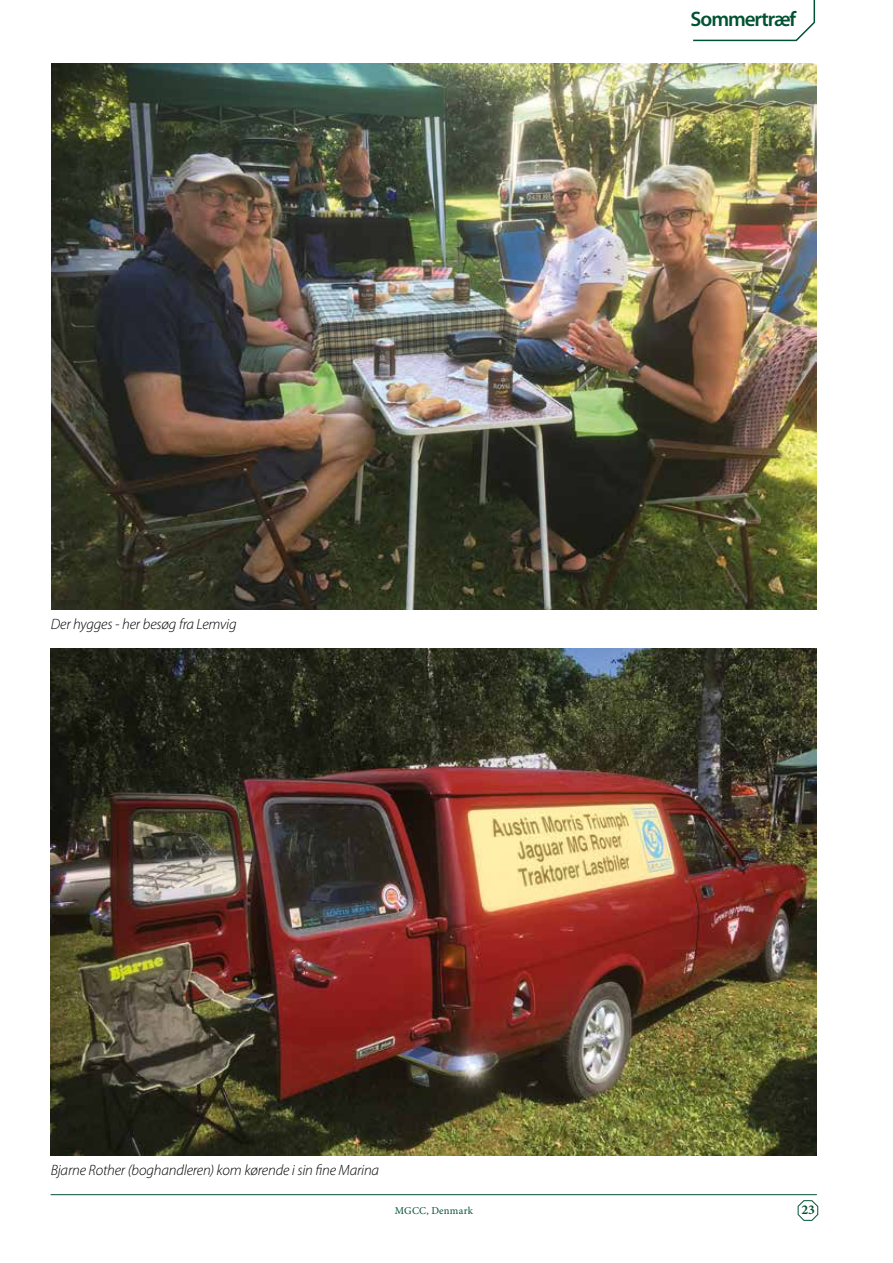
<style>
.page{position:relative;width:893px;height:1263px;background:#fff}
.page>*{position:absolute;margin:0;border:0;box-sizing:border-box;transform-origin:0 0}
.t1{font:600 21px "Myriad Pro";letter-spacing:-.05em;color:#005332}
.t2{font:italic 300 15px "Myriad Pro";letter-spacing:-.01em;color:#000}
.t3{font:700 13.5px "Minion 3";color:#005332}
.t4{font:10.5px "Minion Pro";letter-spacing:.015em;color:#005332}
</style>
<div class="page">
<svg style="left:797px;top:1200px;width:21px;height:21px"></svg>
<hr style="left:51px;top:1194px;width:766px;height:1px;background:#005332">
<img style="left:51px;top:64px;width:766px;height:546px">
<img style="left:51px;top:649px;width:766px;height:507px">
<svg style="left:693px;top:0;width:123px;height:42px"></svg>
<h1 class="t1" style="left:691px;top:8px;width:107px">Sommertræf</h1>
<p class="t2" style="left:51px;top:616px;width:187px">Der hygges - her besøg fra Lemvig</p>
<p class="t2" style="left:51px;top:1162px;width:330px">Bjarne Rother (boghandleren) kom kørende i sin fine Marina</p>
<p class="t4" style="left:395px;top:1205px;width:80px">MGCC, Denmark</p>
<p class="t3" style="left:801px;top:1200px;width:15px">23</p>
</div>
